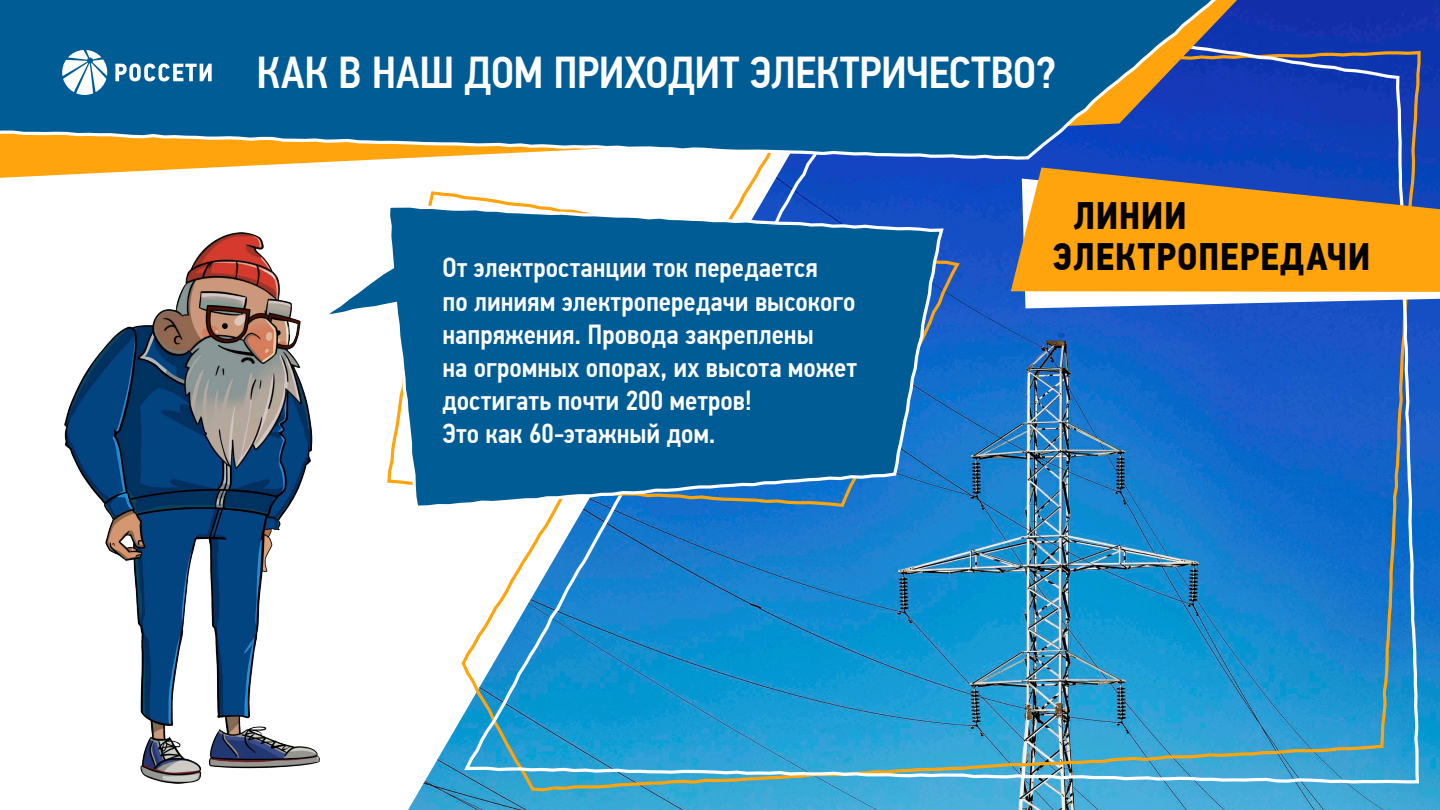
<style>
.page{position:relative;width:1440px;height:810px;background:#fff}
.page>*{position:absolute;margin:0;border:0;box-sizing:border-box;transform-origin:0 0}
.t1{font:500 44.62px "PF Din Text Cond Pro";letter-spacing:-.01em;color:#fff}
.t2{font:700 38.25px "PF Din Text Cond Pro";letter-spacing:.015em;color:#000}
.t3{font:500 27.67px/33.2px "PF Din Text Cond Pro";color:#fff}
</style>
<div class="page">
<img style="left:64px;top:233px;width:255px;height:551px">
<img style="left:408px;top:0;width:1032px;height:810px">
<img style="left:462px;top:1px;width:959px;height:784px">
<svg style="left:1022px;top:292px;width:418px;height:16px"></svg>
<svg style="left:1011px;top:168px;width:429px;height:124px;background:#db9729"></svg>
<svg style="left:408px;top:189px;width:554px;height:320px"></svg>
<svg style="left:311px;top:203px;width:635px;height:307px"></svg>
<svg style="left:0;top:0;width:1237px;height:178px"></svg>
<svg style="left:0;top:0;width:1235px;height:162px;background:#1f6591"></svg>
<svg style="left:115px;top:64px;width:97px;height:17px"></svg>
<svg style="left:62px;top:50px;width:45px;height:45px"></svg>
<h1 class="t1" style="left:257px;top:46px;width:801px">КАК В НАШ ДОМ ПРИХОДИТ ЭЛЕКТРИЧЕСТВО?</h1>
<h2 class="t2" style="left:1073px;top:193px;width:115px">ЛИНИИ</h2>
<p class="t3" style="left:443px;top:252px;width:377px">От электростанции ток передается</p>
<p class="t3" style="left:443px;top:285px;width:416px">по линиям электропередачи высокого напряжения. Провода закреплены<br>на огромных опорах, их высота может достигать почти 200 метров!<br>Это как 60-этажный дом.</p>
<h2 class="t2" style="left:1052px;top:234px;width:320px">ЭЛЕКТРОПЕРЕДАЧИ</h2>
</div>
